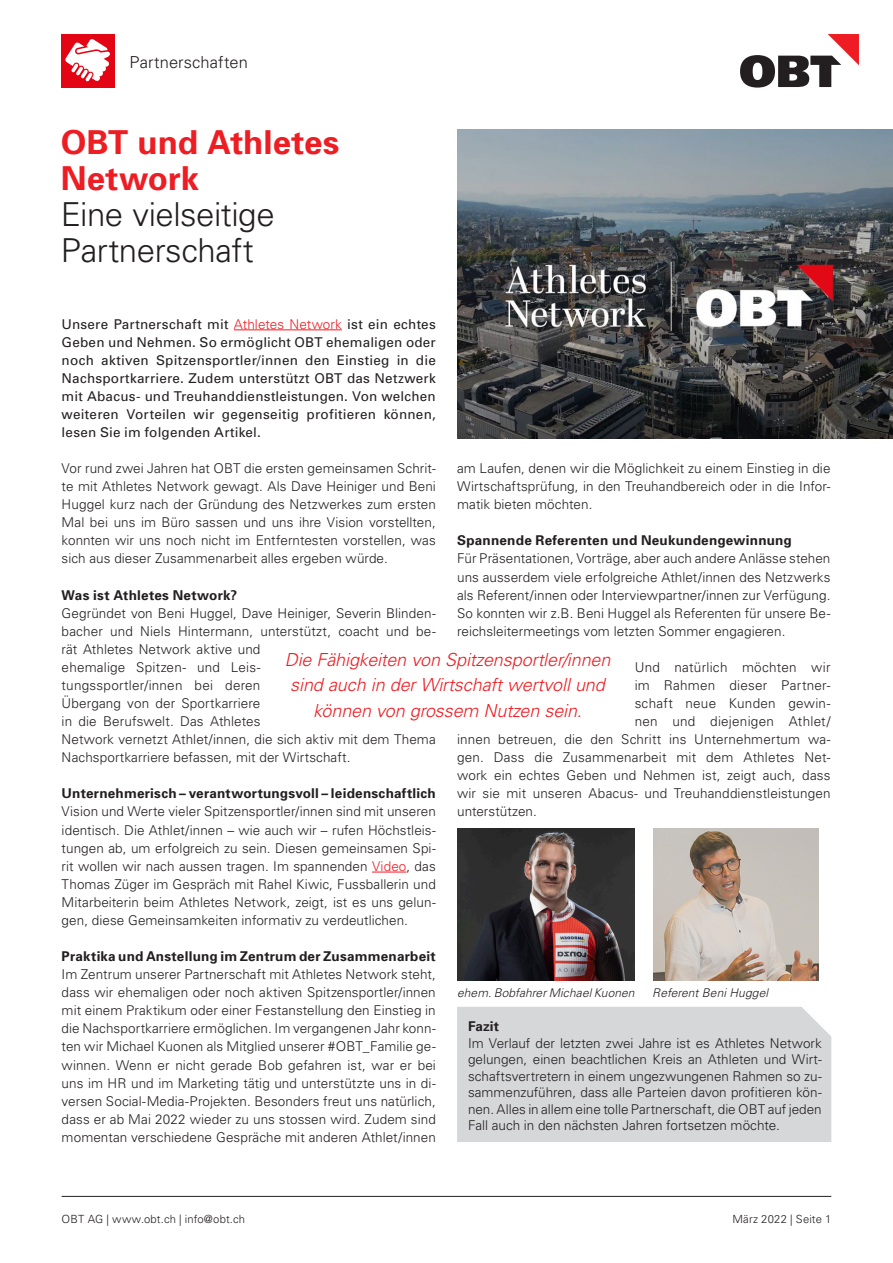
<style>
.page{position:relative;width:893px;height:1263px;background:#fff}
.page>*{position:absolute;margin:0;border:0;box-sizing:border-box;transform-origin:0 0}
.Haupttitel{font:300 33px/36px "Univers";letter-spacing:-.015em;color:#231f20}
.Haupttitel-2{font:italic 300 18px/25.5px "Univers";letter-spacing:-.005em;color:#ee1d23;text-align:center}
.t1{font:300 16.5px "Univers";letter-spacing:.005em;color:#231f20}
.Lauftext{font:300 13.5px/18px "Univers";letter-spacing:.005em;color:#231f20;text-align:justify}
.Lauftext-2{font:13.5px/18px "Univers";letter-spacing:.015em;color:#231f20;text-align:justify}
.Lauftext-3{font:700 13.5px "Univers";letter-spacing:.015em;color:#231f20}
.Lauftext-4{font:italic 300 12px "Univers";letter-spacing:.01em;color:#231f20}
.t2{font:300 11.25px "Univers";letter-spacing:.015em;color:#231f20}
.s1{font-weight:700;color:#ee1d23}
.s2{font-weight:300;color:#ee1d23}
.s3{color:#ee1d23}
</style>
<div class="page">
<hr style="left:62px;top:1196px;width:769px;height:1px;background:#231f20">
<svg style="left:740px;top:34px;width:119px;height:54px"></svg>
<div style="left:62px;top:34px;width:53px;height:53px;background:#e30513"></div>
<svg style="left:65px;top:39px;width:45px;height:43px"></svg>
<hr style="left:234px;top:329px;width:108px;height:1px;background:#ee1d23">
<hr style="left:372px;top:872px;width:34px;height:1px;background:#ee1d23">
<img style="left:457px;top:130px;width:436px;height:308px">
<div style="left:457px;top:1007px;width:374px;height:135px;background:#d6d7d9"></div>
<img style="left:457px;top:828px;width:178px;height:152px">
<img style="left:654px;top:828px;width:165px;height:152px">
<p class="t1" style="left:130px;top:53px;width:120px">Partnerschaften</p>
<p class="Haupttitel" style="left:61px;top:124px;width:280px"><span class="s1">OBT und Athletes<br>Network<br></span>Eine vielseitige<br>Partnerschaft</p>
<p class="Lauftext-2" style="left:62px;top:315px;width:376px">Unsere Partnerschaft mit <span class="s2">Athletes Network</span> ist ein echtes Geben und Nehmen. So ermöglicht OBT ehemaligen oder noch aktiven Spitzensportler/innen den Einstieg in die Nachsportkarriere. Zudem unterstützt OBT das Netzwerk mit Abacus- und Treuhanddienstleistungen. Von welchen weiteren Vorteilen wir gegenseitig profitieren können, lesen Sie im folgenden Artikel.</p>
<p class="Lauftext" style="left:62px;top:459px;width:376px">Vor rund zwei Jahren hat OBT die ersten gemeinsamen Schrit&shy;te mit Athletes Network gewagt. Als Dave Heiniger und Beni Huggel kurz nach der Gründung des Netzwerkes zum ersten Mal bei uns im Büro sassen und uns ihre Vision vorstellten, konnten wir uns noch nicht im Entferntesten vorstellen, was sich aus dieser Zusammenarbeit alles ergeben würde.</p>
<p class="Lauftext-3" style="left:62px;top:587px;width:177px">Was ist Athletes Network?</p>
<p class="Lauftext" style="left:62px;top:604px;width:376px;text-align:left">Gegründet von Beni Huggel, Dave Heiniger, Severin Blinden&shy;bacher und Niels Hintermann, unterstützt, coacht und be&shy;rät Athletes Network aktive und<br>ehemalige Spitzen- und Leis-<br>tungssportler/innen bei deren<br>Übergang von der Sportkarriere<br>in die Berufswelt. Das Athletes<br>Network vernetzt Athlet/innen, die sich aktiv mit dem Thema Nachsportkarriere befassen, mit der Wirtschaft.</p>
<p class="Lauftext-3" style="left:62px;top:785px;width:376px">Unternehmerisch – verantwortungsvoll – leidenschaftlich</p>
<p class="Lauftext" style="left:62px;top:803px;width:376px">Vision und Werte vieler Spitzensportler/innen sind mit unseren identisch. Die Athlet/innen – wie auch wir – rufen Höchstleis&shy;tungen ab, um erfolgreich zu sein. Diesen gemeinsamen Spi&shy;rit wollen wir nach aussen tragen. Im spannenden <span class="s3">Video</span>, das Thomas Züger im Gespräch mit Rahel Kiwic, Fussballerin und Mitarbeiterin beim Athletes Network, zeigt, ist es uns gelun&shy;gen, diese Gemeinsamkeiten informativ zu verdeutlichen.</p>
<p class="Lauftext-3" style="left:62px;top:948px;width:376px">Praktika und Anstellung im Zentrum der Zusammenarbeit</p>
<p class="Lauftext" style="left:62px;top:965px;width:376px">Im Zentrum unserer Partnerschaft mit Athletes Network steht, dass wir ehemaligen oder noch aktiven Spitzensportler/innen mit einem Praktikum oder einer Festanstellung den Einstieg in die Nachsportkarriere ermöglichen. Im vergangenen Jahr konn&shy;ten wir Michael Kuonen als Mitglied unserer #OBT_Familie ge&shy;winnen. Wenn er nicht gerade Bob gefahren ist, war er bei uns im HR und im Marketing tätig und unterstützte uns in di&shy;versen Social-Media-Projekten. Besonders freut uns natürlich, dass er ab Mai 2022 wieder zu uns stossen wird. Zudem sind momentan verschiedene Gespräche mit anderen Athlet/innen</p>
<p class="Lauftext" style="left:457px;top:459px;width:375px">am Laufen, denen wir die Möglichkeit zu einem Einstieg in die Wirtschaftsprüfung, in den Treuhandbereich oder in die Infor&shy;matik bieten möchten.</p>
<p class="Lauftext-3" style="left:457px;top:532px;width:336px">Spannende Referenten und Neukundengewinnung</p>
<p class="Lauftext" style="left:457px;top:550px;width:375px">Für Präsentationen, Vorträge, aber auch andere Anlässe stehen uns ausserdem viele erfolgreiche Athlet/innen des Netzwerks als Referent/innen oder Interviewpartner/innen zur Verfügung.<br>So konnten wir z.B. Beni Huggel als Referenten für unsere Be&shy;reichsleitermeetings vom letzten Sommer engagieren.</p>
<p class="Lauftext" style="left:635px;top:658px;width:197px">Und natürlich möchten wir</p>
<p class="Lauftext" style="left:635px;top:676px;width:197px">im Rahmen dieser Partner-</p>
<p class="Lauftext" style="left:635px;top:694px;width:197px">schaft neue Kunden gewin-</p>
<p class="Lauftext" style="left:635px;top:712px;width:197px">nen und diejenigen Athlet/</p>
<p class="Lauftext" style="left:457px;top:730px;width:375px">innen betreuen, die den Schritt ins Unternehmertum wa-</p>
<p class="Lauftext" style="left:457px;top:748px;width:375px">gen. Dass die Zusammenarbeit mit dem Athletes Net-</p>
<p class="Lauftext" style="left:457px;top:766px;width:375px">work ein echtes Geben und Nehmen ist, zeigt auch, dass</p>
<p class="Lauftext" style="left:457px;top:785px;width:375px">wir sie mit unseren Abacus- und Treuhanddienstleistungen</p>
<p class="Lauftext" style="left:457px;top:803px;width:81px">unterstützen.</p>
<p class="Haupttitel-2" style="left:285px;top:647px;width:327px">Die Fähigkeiten von Spitzensportler/innen sind auch in der Wirtschaft wertvoll und können von grossem Nutzen sein.</p>
<p class="Lauftext-4" style="left:457px;top:986px;width:179px">ehem. Bobfahrer Michael Kuonen</p>
<p class="Lauftext-4" style="left:652px;top:986px;width:117px">Referent Beni Huggel</p>
<p class="Lauftext-3" style="left:468px;top:1018px;width:33px">Fazit</p>
<p class="Lauftext" style="left:468px;top:1035px;width:355px;line-height:16.5px">Im Verlauf der letzten zwei Jahre ist es Athletes Network gelungen, einen beachtlichen Kreis an Athleten und Wirt&shy;schaftsvertretern in einem ungezwungenen Rahmen so zu&shy;sammenzuführen, dass alle Parteien davon profitieren kön&shy;nen. Alles in allem eine tolle Partnerschaft, die OBT auf jeden Fall auch in den nächsten Jahren fortsetzen möchte.</p>
<p class="t2" style="left:62px;top:1212px;width:185px">OBT AG | www.obt.ch | info@obt.ch</p>
<p class="t2" style="left:732px;top:1212px;width:100px">März 2022 | Seite 1</p>
</div>
